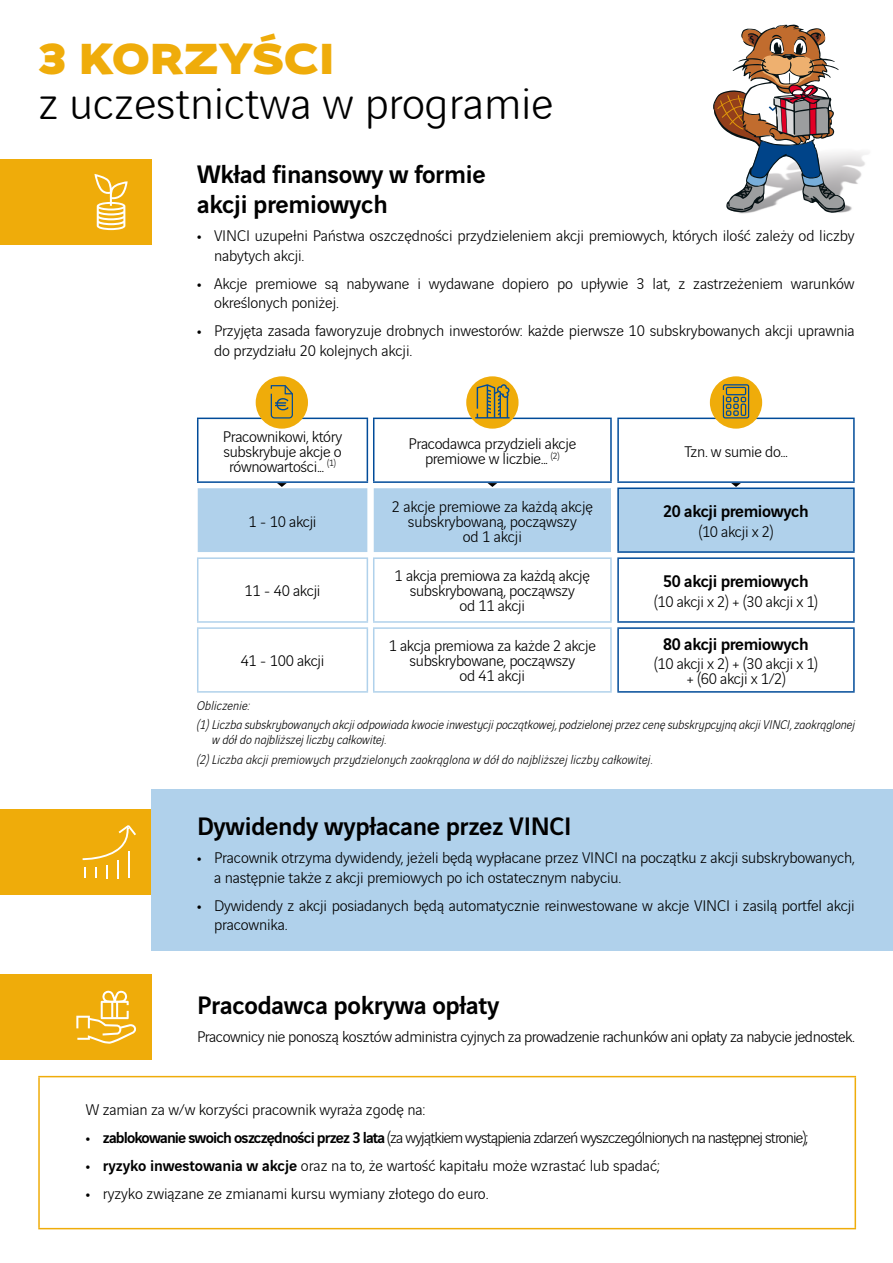
<style>
.page{position:relative;width:893px;height:1263px;background:#fff}
.page>*{position:absolute;margin:0;border:0;box-sizing:border-box;transform-origin:0 0}
.t1{font:300 48px "Vinci Rounded";color:#000}
.t2{font:900 46.5px "Vinci Sans Expanded";letter-spacing:-.03em;color:#efac0a}
.t3{font:500 27px/30px "Vinci Sans";letter-spacing:-.01em;color:#000}
.t4{font:500 18px "Vinci Sans";letter-spacing:-.02em;color:#000}
.t5{font:300 16.5px/15px "Vinci Sans";letter-spacing:-.01em;color:#000;text-align:center}
.t6{font:300 16.5px "Vinci Sans";letter-spacing:-.05em;color:#000}
.t7{font:300 16.5px "Vinci Sans";letter-spacing:-.03em;color:#000}
.t8{font:italic 300 13.5px/19.2px "Vinci Sans";color:#000}
.s1{font-weight:700}
.s2{font-weight:500}
</style>
<div class="page">
<div style="left:0;top:159px;width:151px;height:85px;background:#efac0a"></div>
<div style="left:0;top:809px;width:151px;height:85px;background:#efac0a"></div>
<div style="left:0;top:975px;width:151px;height:85px;background:#efac0a"></div>
<div style="left:151px;top:789px;width:742px;height:162px;background:#b0d1eb"></div>
<img style="left:845px;top:152px;width:24px;height:60px">
<svg style="left:713px;top:24px;width:132px;height:190px"></svg>
<svg style="left:94px;top:174px;width:34px;height:56px"></svg>
<svg style="left:83px;top:825px;width:53px;height:53px"></svg>
<svg style="left:76px;top:990px;width:61px;height:54px"></svg>
<hr style="left:38px;top:1076px;width:818px;height:1px;background:#efac0a">
<hr style="left:38px;top:1077px;width:2px;height:151px;background:#efac0a">
<hr style="left:854px;top:1077px;width:2px;height:151px;background:#efac0a">
<hr style="left:38px;top:1228px;width:818px;height:1px;background:#efac0a">
<svg style="left:198px;top:483px;width:655px;height:69px"></svg>
<hr style="left:373px;top:418px;width:239px;height:1px;background:#004b99">
<hr style="left:373px;top:419px;width:1px;height:62px;background:#004b99">
<hr style="left:610px;top:419px;width:2px;height:62px;background:#004b99">
<hr style="left:373px;top:481px;width:239px;height:2px;background:#004b99">
<hr style="left:617px;top:418px;width:238px;height:1px;background:#004b99">
<hr style="left:617px;top:419px;width:2px;height:62px;background:#004b99">
<hr style="left:853px;top:419px;width:2px;height:62px;background:#004b99">
<hr style="left:617px;top:481px;width:238px;height:2px;background:#004b99">
<hr style="left:197px;top:418px;width:171px;height:1px;background:#004b99">
<hr style="left:197px;top:419px;width:1px;height:62px;background:#004b99">
<hr style="left:367px;top:419px;width:1px;height:62px;background:#004b99">
<hr style="left:197px;top:481px;width:171px;height:2px;background:#004b99">
<hr style="left:617px;top:627px;width:238px;height:2px;background:#004b99">
<hr style="left:617px;top:629px;width:2px;height:62px;background:#004b99">
<hr style="left:853px;top:629px;width:2px;height:62px;background:#004b99">
<hr style="left:617px;top:691px;width:238px;height:2px;background:#004b99">
<hr style="left:617px;top:487px;width:238px;height:2px;background:#004b99">
<hr style="left:617px;top:489px;width:2px;height:62px;background:#004b99">
<hr style="left:853px;top:489px;width:2px;height:62px;background:#004b99">
<hr style="left:617px;top:551px;width:238px;height:2px;background:#004b99">
<hr style="left:197px;top:557px;width:171px;height:2px;background:#b0d1eb">
<hr style="left:197px;top:559px;width:1px;height:62px;background:#b0d1eb">
<hr style="left:367px;top:559px;width:1px;height:62px;background:#b0d1eb">
<hr style="left:197px;top:621px;width:171px;height:2px;background:#b0d1eb">
<hr style="left:197px;top:627px;width:171px;height:2px;background:#b0d1eb">
<hr style="left:197px;top:629px;width:1px;height:62px;background:#b0d1eb">
<hr style="left:367px;top:629px;width:1px;height:62px;background:#b0d1eb">
<hr style="left:197px;top:691px;width:171px;height:2px;background:#b0d1eb">
<hr style="left:373px;top:627px;width:239px;height:2px;background:#b0d1eb">
<hr style="left:373px;top:629px;width:1px;height:62px;background:#b0d1eb">
<hr style="left:610px;top:629px;width:2px;height:62px;background:#b0d1eb">
<hr style="left:373px;top:691px;width:239px;height:2px;background:#b0d1eb">
<hr style="left:373px;top:557px;width:239px;height:2px;background:#b0d1eb">
<hr style="left:373px;top:559px;width:1px;height:62px;background:#b0d1eb">
<hr style="left:610px;top:559px;width:2px;height:62px;background:#b0d1eb">
<hr style="left:373px;top:621px;width:239px;height:2px;background:#b0d1eb">
<hr style="left:617px;top:557px;width:238px;height:2px;background:#004b99">
<hr style="left:617px;top:559px;width:2px;height:62px;background:#004b99">
<hr style="left:853px;top:559px;width:2px;height:62px;background:#004b99">
<hr style="left:617px;top:621px;width:238px;height:2px;background:#004b99">
<div style="left:256px;top:376px;width:52px;height:53px;background:#efac0a;border-radius:50%"></div>
<svg style="left:271px;top:385px;width:22px;height:33px"></svg>
<div style="left:466px;top:376px;width:53px;height:53px;background:#efac0a;border-radius:50%"></div>
<svg style="left:475px;top:384px;width:35px;height:34px"></svg>
<div style="left:710px;top:376px;width:52px;height:53px;background:#efac0a;border-radius:50%"></div>
<svg style="left:723px;top:384px;width:26px;height:34px"></svg>
<h2 class="t2" style="left:38px;top:22px;width:297px">3 KORZYŚCI</h2>
<h1 class="t1" style="left:38px;top:69px;width:517px">z uczestnictwa w programie</h1>
<h3 class="t3" style="left:197px;top:157px;width:290px">Wkład finansowy w formie akcji premiowych</h3>
<p class="t5" style="left:214px;top:225px;width:642px;line-height:19.5px;text-align:left;text-indent:-17px"><span class="s1">•</span> VINCI uzupełni Państwa oszczędności przydzieleniem akcji premiowych, których ilość zależy od liczby nabytych akcji.</p>
<p class="t5" style="left:214px;top:272px;width:642px;line-height:19.5px;text-align:left;text-indent:-17px"><span class="s1">•</span> Akcje premiowe są nabywane i wydawane dopiero po upływie 3 lat, z zastrzeżeniem warunków określonych poniżej.</p>
<p class="t5" style="left:214px;top:320px;width:642px;line-height:19.5px;text-align:left;text-indent:-17px"><span class="s1">•</span> Przyjęta zasada faworyzuje drobnych inwestorów: każde pierwsze 10 subskrybowanych akcji uprawnia do przydziału 20 kolejnych akcji.</p>
<p class="t5" style="left:223px;top:427px;width:121px">Pracownikowi, który subskrybuje akcje o równowartości... <sup>(1)</sup></p>
<p class="t5" style="left:408px;top:435px;width:169px">Pracodawca przydzieli akcje premiowe w liczbie... <sup>(2)</sup></p>
<p class="t5" style="left:684px;top:442px;width:105px">Tzn. w sumie do...</p>
<p class="t5" style="left:249px;top:512px;width:69px">1 - 10 akcji</p>
<p class="t5" style="left:245px;top:582px;width:77px">11 - 40 akcji</p>
<p class="t5" style="left:392px;top:497px;width:203px">2 akcje premiowe za każdą akcję subskrybowaną, począwszy<br>od 1 akcji</p>
<p class="t4" style="left:663px;top:498px;width:147px">20 akcji premiowych</p>
<p class="t5" style="left:699px;top:522px;width:76px">(10 akcji x 2)</p>
<p class="t5" style="left:395px;top:567px;width:197px">1 akcja premiowa za każdą akcję subskrybowaną, począwszy<br>od 11 akcji</p>
<p class="t4" style="left:663px;top:567px;width:147px">50 akcji premiowych</p>
<p class="t5" style="left:654px;top:592px;width:165px">(10 akcji x 2) + (30 akcji x 1)</p>
<p class="t5" style="left:389px;top:637px;width:209px">1 akcja premiowa za każde 2 akcje subskrybowane, począwszy<br>od 41 akcji</p>
<p class="t4" style="left:663px;top:630px;width:147px">80 akcji premiowych</p>
<p class="t5" style="left:241px;top:652px;width:85px">41 - 100 akcji</p>
<p class="t5" style="left:654px;top:655px;width:165px">(10 akcji x 2) + (30 akcji x 1) + (60 akcji x 1/2)</p>
<p class="t8" style="left:197px;top:695px;width:659px">Obliczenie:<br>(1) Liczba subskrybowanych akcji odpowiada kwocie inwestycji początkowej, podzielonej przez cenę subskrypcyjną akcji VINCI, zaokrąglonej</p>
<p class="t8" style="left:197px;top:729px;width:457px;text-indent:15px">w dół do najbliższej liczby całkowitej.<br>(2) Liczba akcji premiowych przydzielonych zaokrąglona w dół do najbliższej liczby całkowitej.</p>
<h3 class="t3" style="left:197px;top:809px;width:376px">Dywidendy wypłacane przez VINCI</h3>
<p class="t5" style="left:214px;top:847px;width:642px;line-height:19.5px;text-align:left;text-indent:-17px"><span class="s1">•</span> Pracownik otrzyma dywidendy, jeżeli będą wypłacane przez VINCI na początku z akcji subskrybowanych, a następnie także z akcji premiowych po ich ostatecznym nabyciu.</p>
<p class="t5" style="left:214px;top:894px;width:642px;line-height:19.5px;text-align:left;text-indent:-17px"><span class="s1">•</span> Dywidendy z akcji posiadanych będą automatycznie reinwestowane w akcje VINCI i zasilą portfel akcji pracownika.</p>
<h3 class="t3" style="left:197px;top:988px;width:304px">Pracodawca pokrywa opłaty</h3>
<p class="t7" style="left:197px;top:1025px;width:659px">Pracownicy nie ponoszą kosztów administra cyjnych za prowadzenie rachunków ani opłaty za nabycie jednostek.</p>
<p class="t5" style="left:86px;top:1100px;width:341px">W zamian za w/w korzyści pracownik wyraża zgodę na:</p>
<p class="t6" style="left:86px;top:1125px;width:724px"><span class="s1">•</span> <span class="s2">zablokowanie swoich oszczędności przez 3 lata</span> (za wyjątkiem wystąpienia zdarzeń wyszczególnionych na następnej stronie);</p>
<p class="t5" style="left:86px;top:1156px;width:576px"><span class="s1">•</span> <span class="s2">ryzyko inwestowania w akcje</span> oraz na to, że wartość kapitału może wzrastać lub spadać;</p>
<p class="t5" style="left:86px;top:1184px;width:404px"><span class="s1">•</span> ryzyko związane ze zmianami kursu wymiany złotego do euro.</p>
</div>
